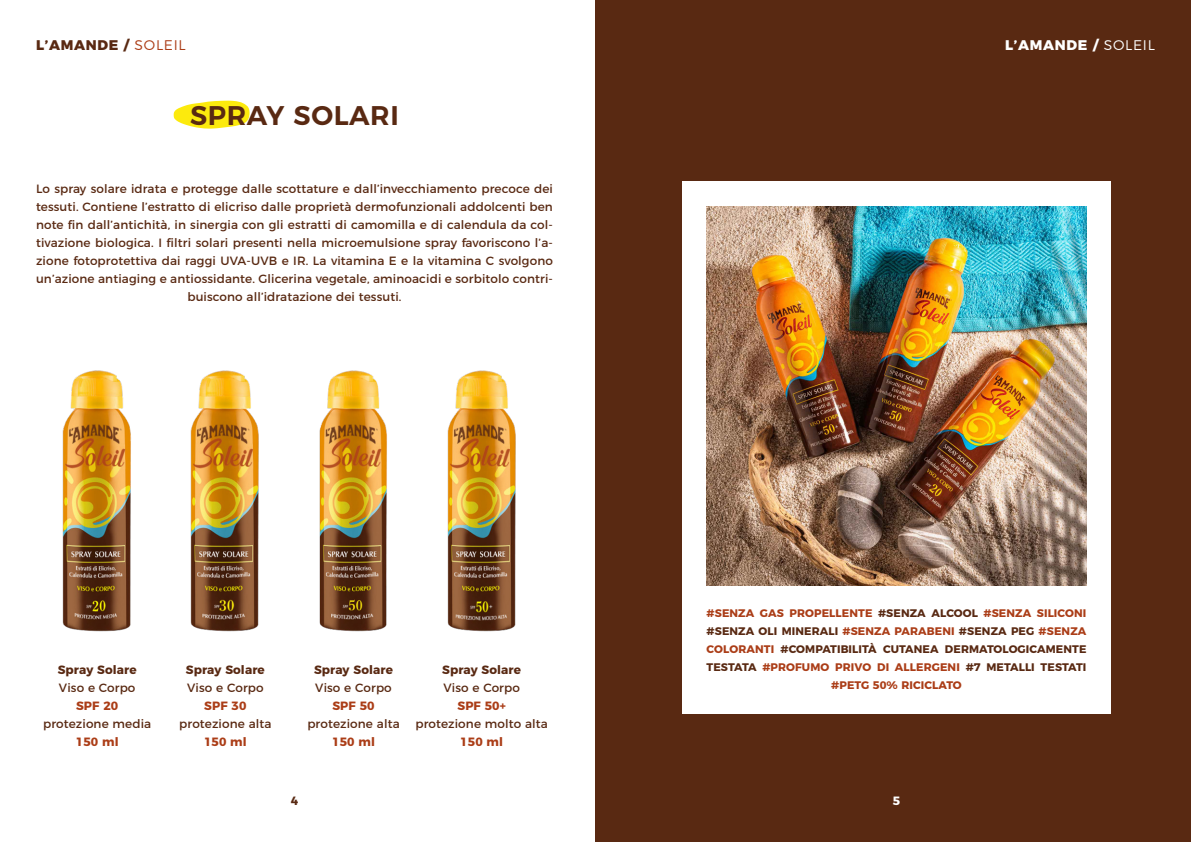
<style>
.page{position:relative;width:1191px;height:842px;background:#fff}
.page>*{position:absolute;margin:0;border:0;box-sizing:border-box;transform-origin:0 0}
.t1{font:600 27px "Montserrat";letter-spacing:.02em;color:#592912}
.t2{font:800 14px "Montserrat";letter-spacing:.05em;color:#fff}
.t3{font:800 14px "Montserrat";letter-spacing:.05em;color:#592912}
.t4{font:12px/18px "Montserrat";letter-spacing:.01em;color:#592912;text-align:center}
.t5{font:700 12px "Montserrat";letter-spacing:.01em;color:#592912}
.t6{font:700 12px "Montserrat";letter-spacing:.01em;color:#ab3d17}
.t7{font:700 12px "Montserrat";color:#fff}
.t8{font:700 11px/18px "Montserrat";letter-spacing:.01em;color:#ab3d17;text-align:center}
.s1{font-weight:300;color:#ab3d17}
.s2{font-weight:300}
.s3{color:#592912}
</style>
<div class="page">
<div style="left:595px;top:0;width:596px;height:842px;background:#592912"></div>
<div style="left:682px;top:181px;width:428px;height:533px;background:#fff"></div>
<svg style="left:174px;top:101px;width:76px;height:28px"></svg>
<img style="left:62px;top:370px;width:69px;height:262px">
<img style="left:190px;top:370px;width:69px;height:262px">
<img style="left:319px;top:370px;width:68px;height:262px">
<img style="left:447px;top:370px;width:69px;height:262px">
<img style="left:706px;top:206px;width:380px;height:380px">
<p class="t3" style="left:36px;top:33px;width:151px">L’AMANDE / <span class="s1">SOLEIL</span></p>
<p class="t1" style="left:190px;top:93px;width:210px">SPRAY SOLARI</p>
<p class="t4" style="left:36px;top:178px;width:518px">Lo spray solare idrata e protegge dalle scottature e dall’invecchiamento precoce dei tessuti. Contiene l’estratto di elicriso dalle proprietà dermofunzionali addolcenti ben note fin dall’antichità, in sinergia con gli estratti di camomilla e di calendula da col&shy;tivazione biologica. I filtri solari presenti nella microemulsione spray favoriscono l’a&shy;zione fotoprotettiva dai raggi UVA-UVB e IR. La vitamina E e la vitamina C svolgono un’azione antiaging e antiossidante. Glicerina vegetale, aminoacidi e sorbitolo contri&shy;buiscono all’idratazione dei tessuti.</p>
<p class="t5" style="left:58px;top:660px;width:80px">Spray Solare</p>
<p class="t4" style="left:59px;top:678px;width:78px">Viso e Corpo</p>
<p class="t6" style="left:76px;top:696px;width:44px">SPF 20</p>
<p class="t4" style="left:43px;top:714px;width:110px">protezione media</p>
<p class="t6" style="left:76px;top:732px;width:44px">150 ml</p>
<p class="t5" style="left:186px;top:660px;width:80px">Spray Solare</p>
<p class="t4" style="left:187px;top:678px;width:78px">Viso e Corpo</p>
<p class="t6" style="left:204px;top:696px;width:44px">SPF 30</p>
<p class="t4" style="left:179px;top:714px;width:94px">protezione alta</p>
<p class="t6" style="left:204px;top:732px;width:44px">150 ml</p>
<p class="t5" style="left:314px;top:660px;width:80px">Spray Solare</p>
<p class="t4" style="left:315px;top:678px;width:78px">Viso e Corpo</p>
<p class="t6" style="left:332px;top:696px;width:44px">SPF 50</p>
<p class="t4" style="left:307px;top:714px;width:94px">protezione alta</p>
<p class="t6" style="left:332px;top:732px;width:44px">150 ml</p>
<p class="t5" style="left:442px;top:660px;width:80px">Spray Solare</p>
<p class="t4" style="left:443px;top:678px;width:78px">Viso e Corpo</p>
<p class="t6" style="left:457px;top:696px;width:50px">SPF 50+</p>
<p class="t4" style="left:415px;top:714px;width:134px">protezione molto alta</p>
<p class="t6" style="left:460px;top:732px;width:44px">150 ml</p>
<p class="t5" style="left:291px;top:791px;width:9px">4</p>
<p class="t2" style="left:1005px;top:33px;width:151px">L’AMANDE / <span class="s2">SOLEIL</span></p>
<p class="t8" style="left:706px;top:603px;width:381px">#SENZA GAS PROPELLENTE <span class="s3">#SENZA ALCOOL</span> #SENZA SILICONI <span class="s3">#SENZA OLI MINERALI</span> #SENZA PARABENI <span class="s3">#SENZA PEG</span> #SENZA COLORANTI <span class="s3">#COMPATIBILITÀ CUTANEA DERMATOLOGICAMENTE TESTATA</span> #PROFUMO PRIVO DI ALLERGENI <span class="s3">#7 METALLI TESTATI </span>#PETG 50% RICICLATO</p>
<p class="t7" style="left:892px;top:791px;width:9px">5</p>
</div>
